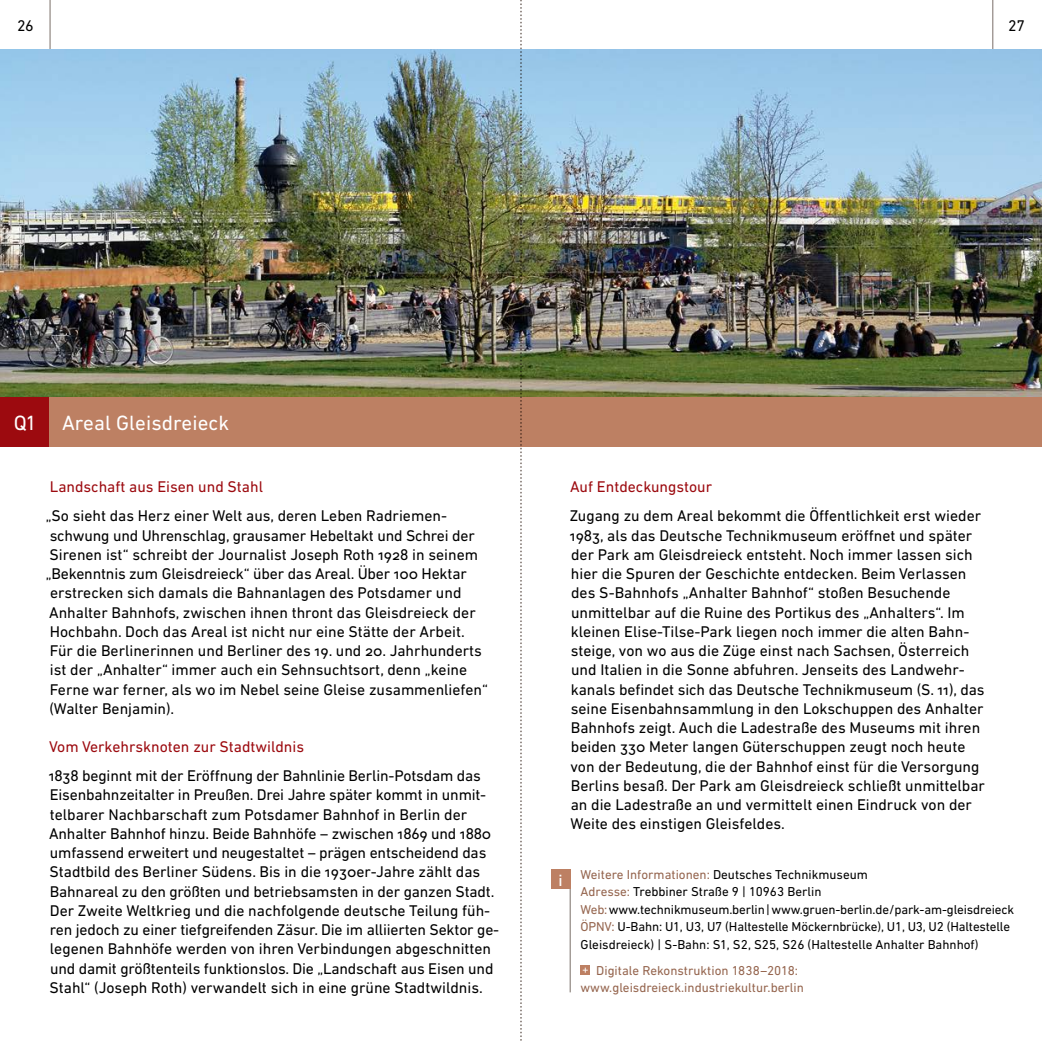
<style>
.page{position:relative;width:1042px;height:1042px;background:#fff}
.page>*{position:absolute;margin:0;border:0;box-sizing:border-box;transform-origin:0 0}
.t1{font:21px "DIN Next LT Pro";letter-spacing:.005em;color:#fff}
.t2{font:15.75px/19.2px "DIN Next LT Pro";color:#000}
.t3{font:15.75px "DIN Next LT Pro";color:#9c0a0f}
.t4{font:13.12px/17.5px "DIN Next LT Pro";letter-spacing:-.01em;color:#000}
.t5{font:13.12px/17.5px "DIN Next LT Pro";color:#95654e}
.s1{font-family:"DINOT";font-weight:500;font-size:15.75px;color:#fff}
.s2{color:#95654e}
</style>
<div class="page">
<hr style="left:992px;top:0;width:1px;height:50px;background:#796e68">
<hr style="left:50px;top:0;width:1px;height:50px;background:#796e68">
<img style="left:0;top:50px;width:1042px;height:347px">
<hr style="left:570px;top:869px;width:1px;height:123px;background:#796e68">
<div style="left:551px;top:869px;width:19px;height:20px;background:#bd8063"></div>
<div style="left:580px;top:965px;width:10px;height:10px;background:#bd8063"></div>
<svg style="left:583px;top:967px;width:5px;height:5px"></svg>
<div style="left:0;top:397px;width:50px;height:49px;background:#9c0a0f"></div>
<div style="left:50px;top:397px;width:992px;height:49px;background:#bd8063"></div>
<svg style="left:520px;top:0;width:2px;height:1041px"></svg>
<p class="t2" style="left:17px;top:16px;width:18px">26</p>
<p class="t2" style="left:1008px;top:16px;width:18px">27</p>
<h1 class="t1" style="left:14px;top:410px;width:217px">Q1 Areal Gleisdreieck</h1>
<p class="t3" style="left:50px;top:478px;width:215px">Landschaft aus Eisen und Stahl</p>
<p class="t2" style="left:46px;top:506px;width:444px">„So sieht das Herz einer Welt aus, deren Leben Radriemen&shy;schwung und Uhrenschlag, grausamer Hebeltakt und Schrei der Sirenen ist“ schreibt der Journalist Joseph Roth 1928 in seinem „Bekenntnis zum Gleisdreieck“ über das Areal. Über 100 Hektar erstrecken sich damals die Bahnanlagen des Potsdamer und Anhalter Bahnhofs, zwischen ihnen thront das Gleisdreieck der Hochbahn. Doch das Areal ist nicht nur eine Stätte der Arbeit.<br>Für die Berlinerinnen und Berliner des 19. und 20. Jahrhunderts ist der „Anhalter“ immer auch ein Sehnsuchtsort, denn „keine Ferne war ferner, als wo im Nebel seine Gleise zusammenliefen“ (Walter Benjamin).</p>
<p class="t3" style="left:49px;top:738px;width:256px">Vom Verkehrsknoten zur Stadtwildnis</p>
<p class="t2" style="left:49px;top:766px;width:450px">1838 beginnt mit der Eröffnung der Bahnlinie Berlin-Potsdam das Eisenbahnzeitalter in Preußen. Drei Jahre später kommt in unmit&shy;telbarer Nachbarschaft zum Potsdamer Bahnhof in Berlin der Anhalter Bahnhof hinzu. Beide Bahnhöfe – zwischen 1869 und 1880 umfassend erweitert und neugestaltet – prägen entscheidend das Stadtbild des Berliner Südens. Bis in die 1930er-Jahre zählt das Bahnareal zu den größten und betriebsamsten in der ganzen Stadt.<br>Der Zweite Weltkrieg und die nachfolgende deutsche Teilung füh&shy;ren jedoch zu einer tiefgreifenden Zäsur. Die im alliierten Sektor ge&shy;legenen Bahnhöfe werden von ihren Verbindungen abgeschnitten und damit größtenteils funktionslos. Die „Landschaft aus Eisen und Stahl“ (Joseph Roth) verwandelt sich in eine grüne Stadtwildnis.</p>
<p class="t3" style="left:570px;top:478px;width:144px">Auf Entdeckungstour</p>
<p class="t2" style="left:570px;top:506px;width:417px">Zugang zu dem Areal bekommt die Öffentlichkeit erst wieder 1983, als das Deutsche Technikmuseum eröffnet und später der Park am Gleisdreieck entsteht. Noch immer lassen sich hier die Spuren der Geschichte entdecken. Beim Verlassen des S-Bahnhofs „Anhalter Bahnhof“ stoßen Besuchende unmittelbar auf die Ruine des Portikus des „Anhalters“. Im kleinen Elise-Tilse-Park liegen noch immer die alten Bahn&shy;steige, von wo aus die Züge einst nach Sachsen, Österreich und Italien in die Sonne abfuhren. Jenseits des Landwehr&shy;kanals befindet sich das Deutsche Technikmuseum (S. 11), das seine Eisenbahnsammlung in den Lokschuppen des Anhalter Bahnhofs zeigt. Auch die Ladestraße des Museums mit ihren beiden 330 Meter langen Güterschuppen zeugt noch heute von der Bedeutung, die der Bahnhof einst für die Versorgung Berlins besaß. Der Park am Gleisdreieck schließt unmittelbar an die Ladestraße an und vermittelt einen Eindruck von der Weite des einstigen Gleisfeldes.</p>
<p class="t4" style="left:580px;top:865px;width:435px;text-indent:-22px"><span class="s1">i</span> <span class="s2">Weitere Informationen:</span> Deutsches Technikmuseum<br><span class="s2">Adresse:</span> Trebbiner Straße 9 | 10963 Berlin <span class="s2">Web:</span>www.technikmuseum.berlin|www.gruen-berlin.de/park-am-gleisdreieck <span class="s2">ÖPNV:</span> U-Bahn: U1, U3, U7 (Haltestelle Möckernbrücke), U1, U3, U2 (Haltestelle Gleisdreieck) | S-Bahn: S1, S2, S25, S26 (Haltestelle Anhalter Bahnhof)</p>
<p class="t5" style="left:580px;top:961px;width:225px;text-indent:16px">Digitale Rekonstruktion 1838–2018: www.gleisdreieck.industriekultur.berlin</p>
</div>
